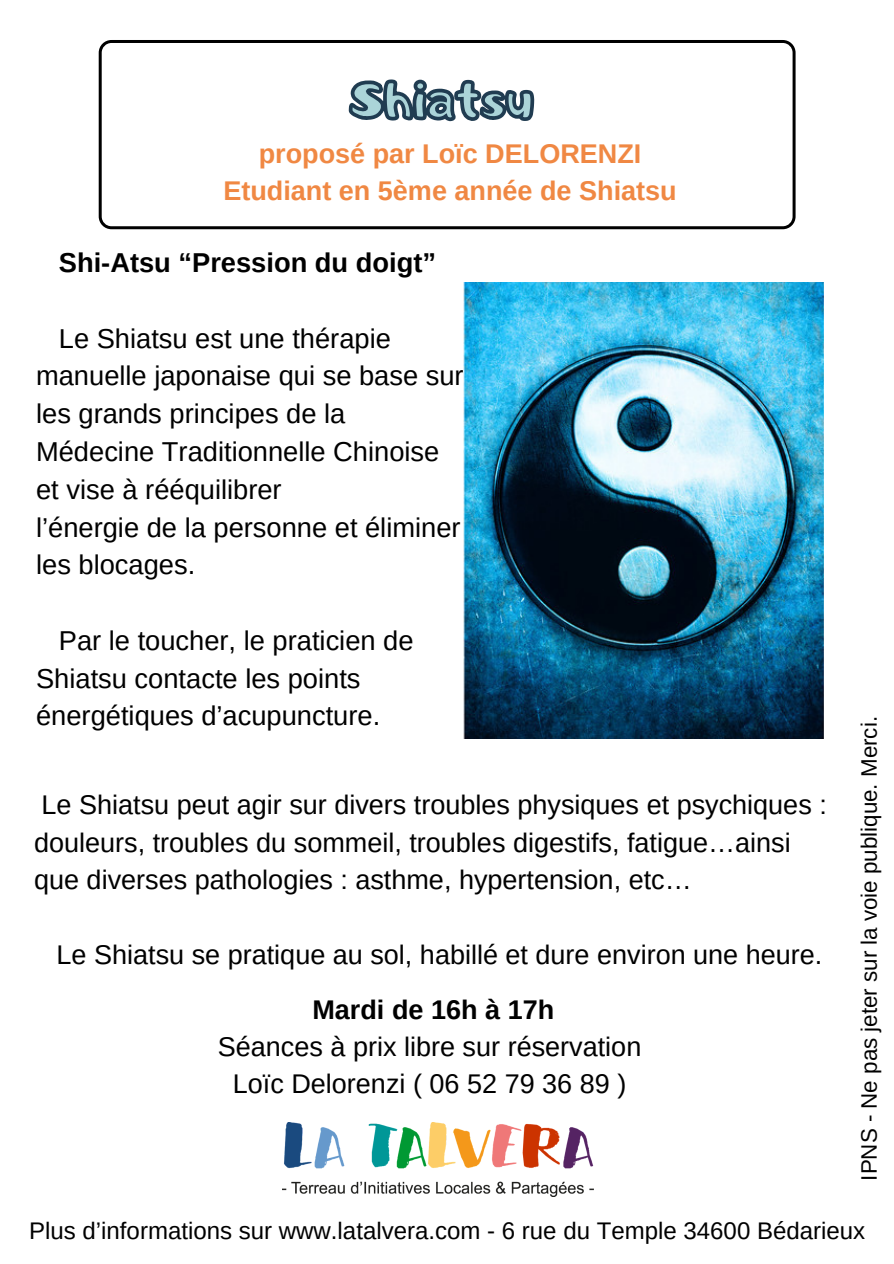
<style>
.page{position:relative;width:894px;height:1264px;background:#fff}
.page>*{position:absolute;margin:0;border:0;box-sizing:border-box;transform-origin:0 0}
.t1{font:54px "Adigiana Toybox";color:#abd4d8}
.t2{font:27.3px/37.8px "Arimo";color:#000}
.t3{font:700 27.3px "Arimo";color:#000}
.t4{font:27px/37.3px "Arimo";color:#000;text-align:center}
.t5{font:700 27px/37.2px "Arimo";color:#f08843;text-align:center}
.t6{font:700 27px "Arimo";color:#000}
.t7{font:24px "Arimo";color:#000}
.t8{font:22.35px "Arimo";color:#000}
</style>
<div class="page">
<svg style="left:99px;top:40px;width:696px;height:189px"></svg>
<img style="left:282px;top:1122px;width:311px;height:74px">
<img style="left:463px;top:282px;width:359px;height:456px">
<svg style="left:347px;top:77px;width:189px;height:153px"></svg>
<h1 class="t1" style="left:350px;top:63px;width:184px">Shiatsu</h1>
<p class="t5" style="left:223px;top:135px;width:455px">proposé par Loïc DELORENZI<br>Etudiant en 5ème année de Shiatsu</p>
<p class="t3" style="left:59px;top:247px;width:379px">Shi-Atsu “Pression du doigt”</p>
<p class="t2" style="left:36px;top:319px;width:429px;text-indent:23px">Le Shiatsu est une thérapie manuelle japonaise qui se base sur les grands principes de la<br>Médecine Traditionnelle Chinoise et vise à rééquilibrer<br>l’énergie de la personne et éliminer les blocages.</p>
<p class="t2" style="left:36px;top:621px;width:379px;text-indent:23px">Par le toucher, le praticien de<br>Shiatsu contacte les points énergétiques d’acupuncture.</p>
<p class="t4" style="left:34px;top:786px;width:794px;text-align:left">Le Shiatsu peut agir sur divers troubles physiques et psychiques : douleurs, troubles du sommeil, troubles digestifs, fatigue…ainsi que diverses pathologies : asthme, hypertension, etc…</p>
<p class="t4" style="left:57px;top:935px;width:767px">Le Shiatsu se pratique au sol, habillé et dure environ une heure.</p>
<p class="t6" style="left:312px;top:994px;width:243px">Mardi de 16h à 17h</p>
<p class="t4" style="left:218px;top:1028px;width:425px;line-height:36.9px">Séances à prix libre sur réservation<br>Loïc Delorenzi ( 06 52 79 36 89 )</p>
<p class="t8" style="left:856px;top:1180px;width:466px;rotate:-90deg">IPNS - Ne pas jeter sur la voie publique. Merci.</p>
<p class="t7" style="left:29px;top:1217px;width:837px">Plus d’informations sur www.latalvera.com - 6 rue du Temple 34600 Bédarieux</p>
</div>
